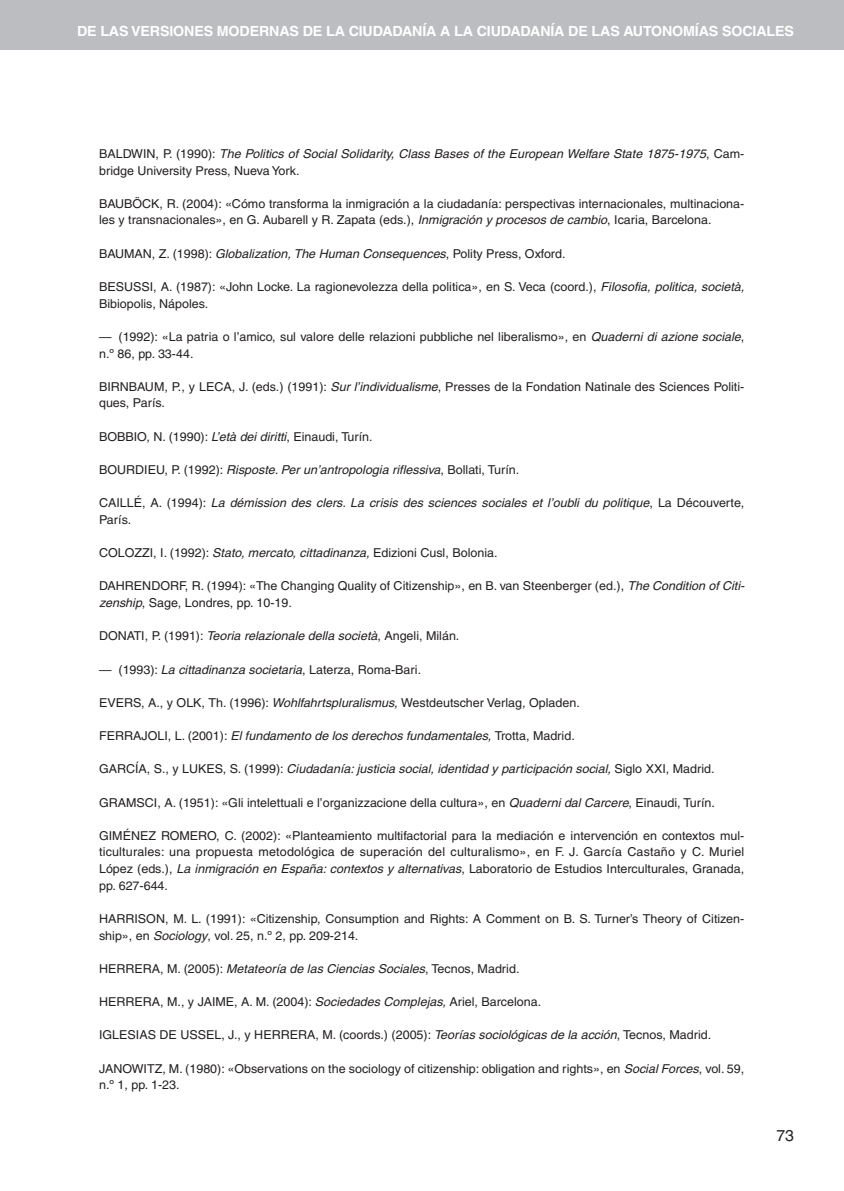
<style>
.page{position:relative;width:844px;height:1191px;background:#fff}
.page>*{position:absolute;margin:0;border:0;box-sizing:border-box;transform-origin:0 0}
.t1{font:15.75px "Helvetica";color:#231f20}
.t2{font:700 14px "Helvetica";letter-spacing:-.01em;color:#fff}
.t3{font:12.25px/16.6px "Helvetica";color:#231f20}
.t4{font:italic 12.25px/16.6px "Helvetica";color:#231f20}
.s1{font-style:normal}
.s2{font-style:italic}
</style>
<div class="page">
<div style="left:0;top:0;width:843px;height:50px;background:#bcbdc0"></div>
<p class="t2" style="left:77px;top:26px;width:718px">DE LAS VERSIONES MODERNAS DE LA CIUDADANÍA A LA CIUDADANÍA DE LAS AUTONOMÍAS SOCIALES</p>
<p class="t4" style="left:99px;top:146px;width:646px"><span class="s1">BALDWIN, P. (1990):</span> The Politics of Social Solidarity, Class Bases of the European Welfare State 1875-1975<span class="s1">, Cam&shy;bridge University Press, Nueva York.</span></p>
<p class="t3" style="left:99px;top:196px;width:646px">BAUBÖCK, R. (2004): «Cómo transforma la inmigración a la ciudadanía: perspectivas internacionales, multinaciona&shy;les y transnacionales», en G. Aubarell y R. Zapata (eds.), <span class="s2">Inmigración y procesos de cambio</span>, Icaria, Barcelona.</p>
<p class="t3" style="left:99px;top:246px;width:468px">BAUMAN, Z. (1998): <span class="s2">Globalization, The Human Consequences</span>, Polity Press, Oxford.</p>
<p class="t3" style="left:99px;top:279px;width:646px">BESUSSI, A. (1987): «John Locke. La ragionevolezza della politica», en S. Veca (coord.), <span class="s2">Filosofia, politica, società,<br></span>Bibiopolis, Nápoles.</p>
<p class="t3" style="left:99px;top:329px;width:646px">— (1992): «La patria o l’amico, sul valore delle relazioni pubbliche nel liberalismo», en <span class="s2">Quaderni di azione sociale</span>, n.º 86, pp. 33-44.</p>
<p class="t3" style="left:99px;top:379px;width:646px">BIRNBAUM, P., y LECA, J. (eds.) (1991): <span class="s2">Sur l’individualisme</span>, Presses de la Fondation Natinale des Sciences Politi&shy;ques, París.</p>
<p class="t3" style="left:99px;top:429px;width:275px">BOBBIO, N. (1990): <span class="s2">L’età dei diritti</span>, Einaudi, Turín.</p>
<p class="t4" style="left:99px;top:462px;width:421px"><span class="s1">BOURDIEU, P. (1992):</span> Risposte. Per un’antropologia riflessiva<span class="s1">, Bollati, Turín.</span></p>
<p class="t4" style="left:99px;top:496px;width:646px"><span class="s1">CAILLÉ, A. (1994):</span> La démission des clers. La crisis des sciences sociales et l’oubli du politique<span class="s1">, La Découverte,<br>París.</span></p>
<p class="t3" style="left:99px;top:545px;width:400px">COLOZZI, I. (1992): <span class="s2">Stato, mercato, cittadinanza,</span> Edizioni Cusl, Bolonia.</p>
<p class="t3" style="left:99px;top:579px;width:647px">DAHRENDORF, R. (1994): «The Changing Quality of Citizenship», en B. van Steenberger (ed.), <span class="s2">The Condition of Citi&shy;zenship</span>, Sage, Londres, pp. 10-19.</p>
<p class="t3" style="left:99px;top:629px;width:362px">DONATI, P. (1991): <span class="s2">Teoria relazionale della società</span>, Angeli, Milán.</p>
<p class="t3" style="left:99px;top:662px;width:323px">— (1993): <span class="s2">La cittadinanza societaria</span>, Laterza, Roma-Bari.</p>
<p class="t3" style="left:99px;top:695px;width:482px">EVERS, A., y OLK, Th. (1996): <span class="s2">Wohlfahrtspluralismus,</span> Westdeutscher Verlag<span class="s2">,</span> Opladen.</p>
<p class="t4" style="left:99px;top:728px;width:477px"><span class="s1">FERRAJOLI, L. (2001):</span> El fundamento de los derechos fundamentales, <span class="s1">Trotta, Madrid.</span></p>
<p class="t4" style="left:99px;top:762px;width:617px"><span class="s1">GARCÍA, S., y LUKES, S. (1999):</span> Ciudadanía: justicia social, identidad y participación social, <span class="s1">Siglo XXI, Madrid.</span></p>
<p class="t3" style="left:99px;top:795px;width:617px">GRAMSCI, A. (1951): «Gli intelettuali e l’organizzacione della cultura», en <span class="s2">Quaderni dal Carcere</span>, Einaudi, Turín.</p>
<p class="t3" style="left:99px;top:828px;width:646px;text-align:justify">GIMÉNEZ ROMERO, C. (2002): «Planteamiento multifactorial para la mediación e intervención en contextos mul&shy;ticulturales: una propuesta metodológica de superación del culturalismo», en F. J. García Castaño y C. Muriel López (eds.), <span class="s2">La inmigración en España: contextos y alternativas</span>, Laboratorio de Estudios Interculturales, Granada, pp. 627-644.</p>
<p class="t3" style="left:99px;top:911px;width:646px">HARRISON, M. L. (1991): «Citizenship, Consumption and Rights: A Comment on B. S. Turner’s Theory of Citizen&shy;ship», en <span class="s2">Sociology</span>, vol. 25, n.º 2, pp. 209-214.</p>
<p class="t3" style="left:99px;top:961px;width:422px">HERRERA, M. (2005): <span class="s2">Metateoría de las Ciencias Sociales</span>, Tecnos, Madrid.</p>
<p class="t3" style="left:99px;top:994px;width:443px">HERRERA, M., y JAIME, A. M. (2004): <span class="s2">Sociedades Complejas,</span> Ariel, Barcelona.</p>
<p class="t3" style="left:99px;top:1028px;width:613px">IGLESIAS DE USSEL, J., y HERRERA, M. (coords.) (2005): <span class="s2">Teorías sociológicas de la acción</span>, Tecnos, Madrid.</p>
<p class="t3" style="left:99px;top:1061px;width:646px">JANOWITZ, M. (1980): «Observations on the sociology of citizenship: obligation and rights», en <span class="s2">Social Forces</span>, vol. 59, n.º 1, pp. 1-23.</p>
<p class="t1" style="left:776px;top:1129px;width:19px">73</p>
</div>
